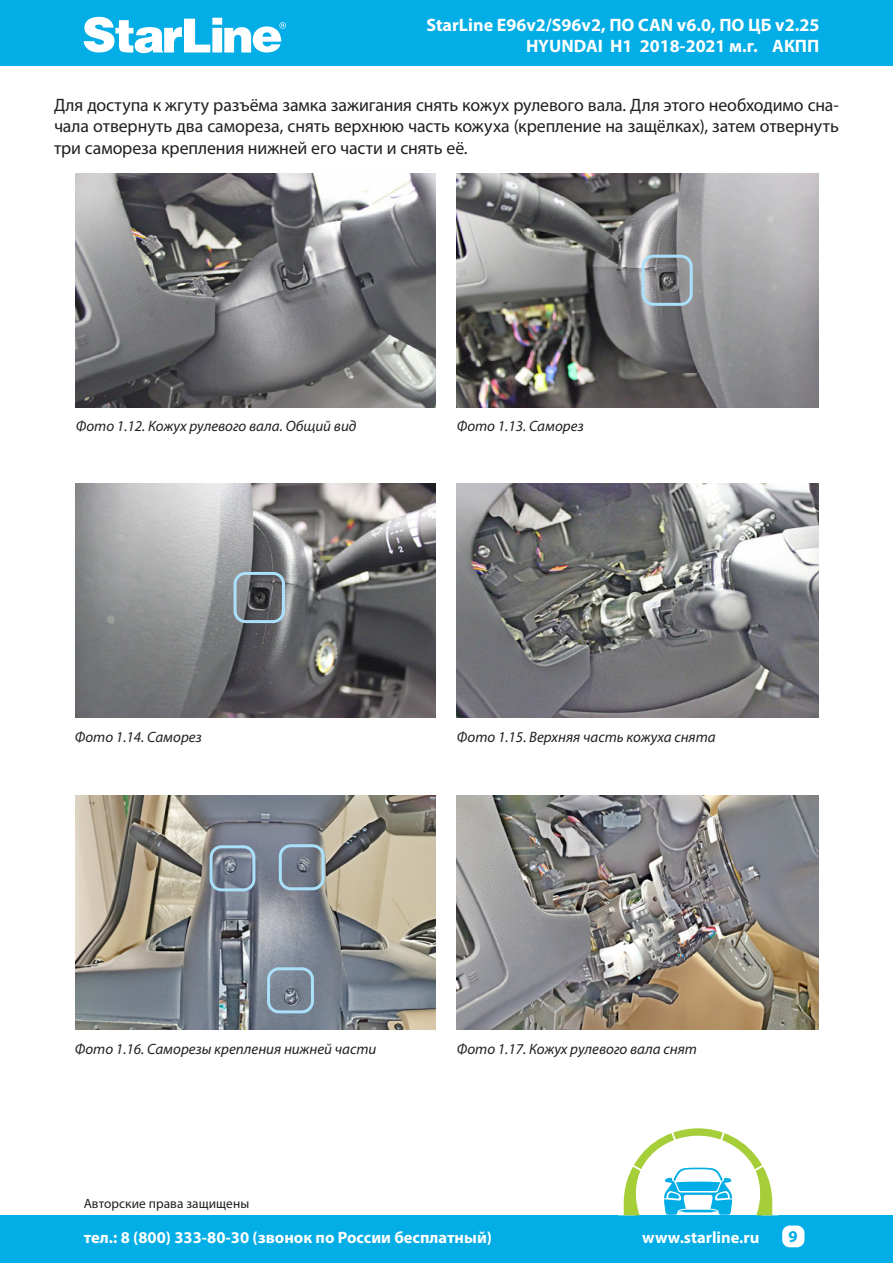
<style>
.page{position:relative;width:893px;height:1263px;background:#fff}
.page>*{position:absolute;margin:0;border:0;box-sizing:border-box;transform-origin:0 0}
.текст_таблиц_заголов{font:18px/21.6px "Myriad Pro";letter-spacing:-.005em;color:#231f20;text-align:justify}
.t1{font:700 18px/21.6px "Myriad Pro";color:#fff;text-align:right}
.t2{font:700 16.5px "Myriad Pro";color:#fff}
.t3{font:700 16.5px "Myriad Pro";color:#03ade5}
.t4{font:italic 15px "Myriad Pro";color:#231f20}
.t5{font:13.5px "Myriad Pro";letter-spacing:.005em;color:#231f20}
</style>
<div class="page">
<div style="left:0;top:0;width:893px;height:65px;background:#03ade5"></div>
<svg style="left:84px;top:17px;width:202px;height:36px"></svg>
<div style="left:0;top:1215px;width:893px;height:48px;background:#03ade5"></div>
<div style="left:782px;top:1225px;width:22px;height:22px;background:#fff;border-radius:8px"></div>
<svg style="left:623px;top:1128px;width:150px;height:87px"></svg>
<img style="left:457px;top:173px;width:361px;height:234px">
<img style="left:76px;top:173px;width:360px;height:234px">
<img style="left:76px;top:484px;width:360px;height:234px">
<img style="left:457px;top:484px;width:361px;height:234px">
<img style="left:75px;top:796px;width:360px;height:234px">
<img style="left:457px;top:796px;width:361px;height:234px">
<div style="left:641px;top:255px;width:52px;height:51px;border:3px solid #aae0f9;border-radius:11px"></div>
<div style="left:267px;top:967px;width:47px;height:46px;border:3px solid #aae0f9;border-radius:11px"></div>
<div style="left:279px;top:844px;width:46px;height:46px;border:3px solid #aae0f9;border-radius:11px"></div>
<div style="left:210px;top:845px;width:45px;height:46px;border:3px solid #aae0f9;border-radius:11px"></div>
<div style="left:234px;top:572px;width:51px;height:51px;border:3px solid #aae0f9;border-radius:11px"></div>
<p class="t1" style="left:426px;top:13px;width:394px">StarLine E96v2/S96v2, ПО CAN v6.0, ПО ЦБ v2.25<br>HYUNDAI H1 2018-2021 м.г. АКПП</p>
<p class="текст_таблиц_заголов" style="left:54px;top:93px;width:787px">Для доступа к жгуту разъёма замка зажигания снять кожух рулевого вала. Для этого необходимо сна&shy;чала отвернуть два самореза, снять верхнюю часть кожуха (крепление на защёлках), затем отвернуть три самореза крепления нижней его части и снять её.</p>
<p class="t4" style="left:76px;top:417px;width:282px">Фото 1.12. Кожух рулевого вала. Общий вид</p>
<p class="t4" style="left:457px;top:417px;width:128px">Фото 1.13. Саморез</p>
<p class="t4" style="left:75px;top:728px;width:128px">Фото 1.14. Саморез</p>
<p class="t4" style="left:457px;top:728px;width:260px">Фото 1.15. Верхняя часть кожуха снята</p>
<p class="t4" style="left:75px;top:1040px;width:303px">Фото 1.16. Саморезы крепления нижней части</p>
<p class="t4" style="left:457px;top:1040px;width:242px">Фото 1.17. Кожух рулевого вала снят</p>
<p class="t5" style="left:84px;top:1195px;width:167px">Авторские права защищены</p>
<p class="t2" style="left:84px;top:1226px;width:410px">тел.: 8 (800) 333-80-30 (звонок по России бесплатный)</p>
<p class="t2" style="left:642px;top:1226px;width:119px">www.starline.ru</p>
<p class="t3" style="left:789px;top:1226px;width:11px">9</p>
</div>
